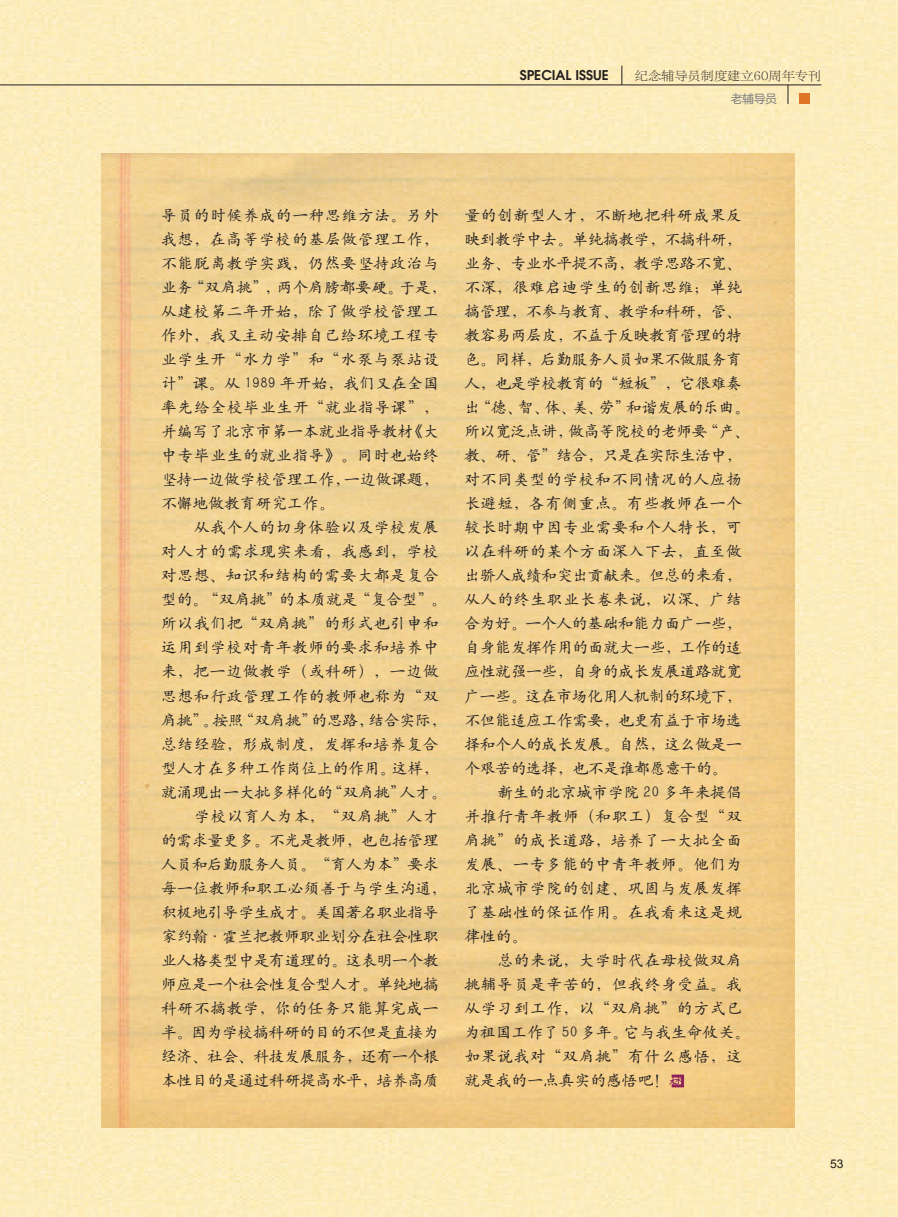
<style>
.page{position:relative;width:898px;height:1217px;background:#fff}
.page>*{position:absolute;margin:0;border:0;box-sizing:border-box;transform-origin:0 0}
.t1{font:15.75px/24px "H Yc 1 gj";letter-spacing:-.02em;color:#231f20}
.t2{font:15.75px/24px "H Yc 1 gj";letter-spacing:.04em;color:#231f20}
.t3{font:15.75px/24px "H Yc 1 gj";color:#231f20;text-align:justify}
.t4{font:600 13.5px "Avant Garde";color:#231f20}
.t5{font:12px "FZLTSK GBK1 0";color:#231f20;scale:1.1 1}
.提示语{font:12px "FZLTHJW GB1 0";color:#787a7d}
.t6{font:12px "Arial";color:#231f20}
</style>
<div class="page">
<img style="left:0;top:0;width:897px;height:1216px">
<hr style="left:0;top:85px;width:821px;height:1px;background:#231f20">
<div style="left:0;top:0;width:51px;height:43px;background:#fcedbc"></div>
<svg style="left:621px;top:66px;width:1px;height:19px"></svg>
<img style="left:102px;top:153px;width:692px;height:974px">
<div style="left:798px;top:93px;width:11px;height:11px;background:#df7527"></div>
<svg style="left:787px;top:85px;width:1px;height:19px"></svg>
<svg style="left:669px;top:1076px;width:10px;height:10px"></svg>
<div style="left:670px;top:1074px;width:13px;height:13px;border:3px solid #8e235a"></div>
<p class="t4" style="left:519px;top:66px;width:91px">SPECIAL ISSUE</p>
<p class="t5" style="left:634px;top:69px;width:171px">纪念辅导员制度建立60周年专刊</p>
<p class="提示语" style="left:730px;top:92px;width:48px">老辅导员</p>
<p class="t2" style="left:161px;top:203px;width:287px">导员的时候养成的一种思维方法。另外我想，在高等学校的基层做管理工作，不能脱离教学实践，仍然要坚持政治与业务“双肩挑”，两个肩膀都要硬。于是，从建校第二年开始，除了做学校管理工作外，我又主动安排自己给环境工程专业学生开“水力学”和“水泵与泵站设计”课。从 1989 年开始，我们又在全国率先给全校毕业生开“就业指导课”，并编写了北京市第一本就业指导教材《大中专毕业生的就业指导》。同时也始终坚持一边做学校管理工作，一边做课题，不懈地做教育研究工作。</p>
<p class="t2" style="left:161px;top:515px;width:287px;text-indent:33px">从我个人的切身体验以及学校发展对人才的需求现实来看，我感到，学校对思想、知识和结构的需要大都是复合型的。“双肩挑”的本质就是“复合型”。所以我们把“双肩挑”的形式也引申和运用到学校对青年教师的要求和培养中来，把一边做教学（或科研），一边做思想和行政管理工作的教师也称为“双肩挑”。按照“双肩挑”的思路，结合实际，总结经验，形成制度，发挥和培养复合型人才在多种工作岗位上的作用。这样，就涌现出一大批多样化的“双肩挑”人才。</p>
<p class="t1" style="left:161px;top:803px;width:287px;text-indent:33px">学校以育人为本，“双肩挑”人才的需求量更多。不光是教师，也包括管理人员和后勤服务人员。“育人为本”要求每一位教师和职工必须善于与学生沟通，积极地引导学生成才。美国著名职业指导家约翰·霍兰把教师职业划分在社会性职业人格类型中是有道理的。这表明一个教师应是一个社会性复合型人才。单纯地搞科研不搞教学，你的任务只能算完成一半。因为学校搞科研的目的不但是直接为经济、社会、科技发展服务，还有一个根本性目的是通过科研提高水平，培养高质</p>
<p class="t1" style="left:464px;top:203px;width:287px">量的创新型人才，不断地把科研成果反映到教学中去。单纯搞教学，不搞科研，业务、专业水平提不高，教学思路不宽、不深，很难启迪学生的创新思维；单纯搞管理，不参与教育、教学和科研，管、教容易两层皮，不益于反映教育管理的特色。同样，后勤服务人员如果不做服务育人，也是学校教育的“短板”，它很难奏出“德、智、体、美、劳”和谐发展的乐曲。所以宽泛点讲，做高等院校的老师要“产、教、研、管”结合，只是在实际生活中，对不同类型的学校和不同情况的人应扬长避短，各有侧重点。有些教师在一个较长时期中因专业需要和个人特长，可以在科研的某个方面深入下去，直至做出骄人成绩和突出贡献来。但总的来看，从人的终生职业长卷来说，以深、广结合为好。一个人的基础和能力面广一些，自身能发挥作用的面就大一些，工作的适应性就强一些，自身的成长发展道路就宽广一些。这在市场化用人机制的环境下，不但能适应工作需要，也更有益于市场选择和个人的成长发展。自然，这么做是一个艰苦的选择，也不是谁都愿意干的。</p>
<p class="t3" style="left:464px;top:779px;width:279px;text-indent:33px">新生的北京城市学院 20 多年来提倡并推行青年教师（和职工）复合型“双肩挑”的成长道路，培养了一大批全面发展、一专多能的中青年教师。他们为北京城市学院的创建、巩固与发展发挥了基础性的保证作用。在我看来这是规律性的。</p>
<p class="t2" style="left:464px;top:947px;width:287px;text-indent:33px">总的来说，大学时代在母校做双肩挑辅导员是辛苦的，但我终身受益。我从学习到工作，以“双肩挑”的方式已为祖国工作了 50 多年。它与我生命攸关。如果说我对“双肩挑”有什么感悟，这就是我的一点真实的感悟吧！</p>
<p class="t6" style="left:829px;top:1155px;width:15px">53</p>
</div>
